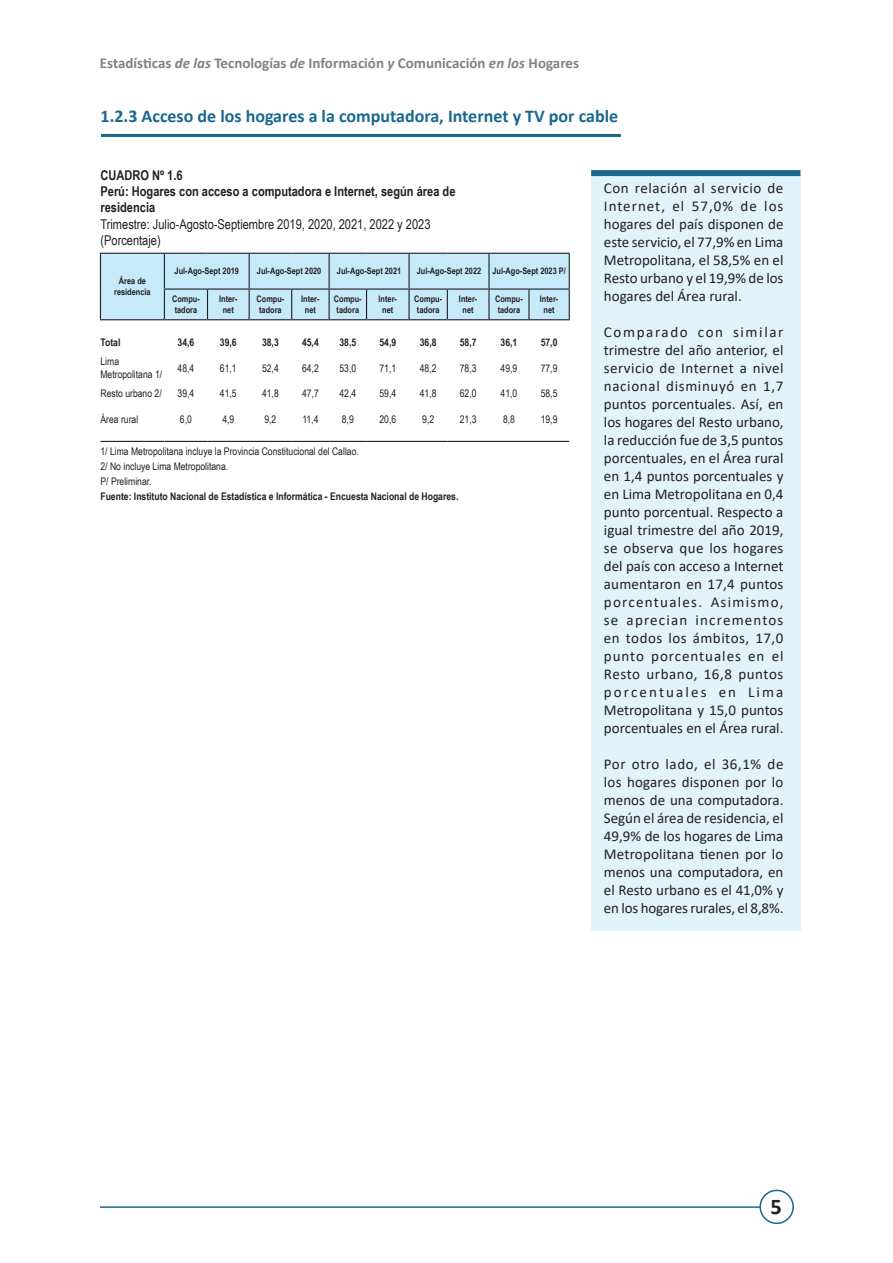
<style>
.page{position:relative;width:893px;height:1263px;background:#fff}
.page>*{position:absolute;margin:0;border:0;box-sizing:border-box;transform-origin:0 0}
.t1{font:700 22.5px "Calibri";color:#231f20}
.t2{font:700 18px "Calibri";color:#186890}
.t3{font:15px/18px "Calibri";color:#231f20;text-align:justify}
.t4{font:700 15px "Calibri";color:#808285}
.t5{font:700 13.5px/16.2px "Arial Narrow";color:#231f20}
.t6{font:13.5px "Arial Narrow";color:#231f20}
.t7{font:10.5px/12.6px "Arial Narrow";color:#231f20}
.t8{font:700 10.5px "Arial Narrow";color:#231f20}
.t9{font:700 9px/10.8px "Arial Narrow";color:#231f20}
.s1{font-style:italic}
</style>
<div class="page">
<hr style="left:100px;top:1206px;width:693px;height:2px;background:#186890">
<div style="left:760px;top:1190px;width:33px;height:33px;background:#fff;border-radius:50%"></div>
<div style="left:759px;top:1190px;width:35px;height:34px;border:2px solid #186890;border-radius:50%"></div>
<svg style="left:100px;top:320px;width:469px;height:121px"></svg>
<svg style="left:100px;top:253px;width:470px;height:66px;background:#bee0ef"></svg>
<hr style="left:100px;top:319px;width:64px;height:1px;background:#231f20">
<hr style="left:164px;top:319px;width:43px;height:1px;background:#231f20">
<hr style="left:207px;top:319px;width:42px;height:1px;background:#231f20">
<hr style="left:249px;top:319px;width:43px;height:1px;background:#231f20">
<hr style="left:292px;top:319px;width:37px;height:1px;background:#231f20">
<hr style="left:329px;top:319px;width:38px;height:1px;background:#231f20">
<hr style="left:367px;top:319px;width:42px;height:1px;background:#231f20">
<hr style="left:409px;top:319px;width:38px;height:1px;background:#231f20">
<hr style="left:447px;top:319px;width:42px;height:1px;background:#231f20">
<hr style="left:489px;top:319px;width:40px;height:1px;background:#231f20">
<hr style="left:529px;top:319px;width:41px;height:1px;background:#231f20">
<hr style="left:100px;top:441px;width:64px;height:1px;background:#231f20">
<hr style="left:164px;top:441px;width:43px;height:1px;background:#231f20">
<hr style="left:207px;top:441px;width:42px;height:1px;background:#231f20">
<hr style="left:249px;top:441px;width:43px;height:1px;background:#231f20">
<hr style="left:292px;top:441px;width:37px;height:1px;background:#231f20">
<hr style="left:329px;top:441px;width:38px;height:1px;background:#231f20">
<hr style="left:367px;top:441px;width:42px;height:1px;background:#231f20">
<hr style="left:409px;top:441px;width:38px;height:1px;background:#231f20">
<hr style="left:447px;top:441px;width:42px;height:1px;background:#231f20">
<hr style="left:489px;top:441px;width:40px;height:1px;background:#231f20">
<hr style="left:529px;top:441px;width:40px;height:1px;background:#231f20">
<hr style="left:101px;top:134px;width:520px;height:3px;background:#186890">
<div style="left:591px;top:173px;width:209px;height:758px;background:#e1f4fc"></div>
<div style="left:591px;top:170px;width:209px;height:6px;background:#186890"></div>
<p class="t4" style="left:100px;top:53px;width:481px">Estadísticas <span class="s1">de las</span> Tecnologías <span class="s1">de</span> Información <span class="s1">y</span> Comunicación <span class="s1">en los</span> Hogares</p>
<p class="t2" style="left:101px;top:103px;width:519px">1.2.3 Acceso de los hogares a la computadora, Internet y TV por cable</p>
<p class="t5" style="left:100px;top:166px;width:84px">CUADRO Nº 1.6</p>
<p class="t5" style="left:100px;top:183px;width:356px">Perú: Hogares con acceso a computadora e Internet, según área de residencia</p>
<p class="t6" style="left:100px;top:214px;width:332px">Trimestre: Julio-Agosto-Septiembre 2019, 2020, 2021, 2022 y 2023</p>
<p class="t6" style="left:100px;top:230px;width:62px">(Porcentaje)</p>
<p class="t9" style="left:119px;top:275px;width:29px">Área de</p>
<p class="t9" style="left:114px;top:286px;width:38px">residencia</p>
<p class="t9" style="left:175px;top:265px;width:66px">Jul-Ago-Sept 2019</p>
<p class="t9" style="left:257px;top:265px;width:66px">Jul-Ago-Sept 2020</p>
<p class="t9" style="left:337px;top:265px;width:66px">Jul-Ago-Sept 2021</p>
<p class="t9" style="left:417px;top:265px;width:66px">Jul-Ago-Sept 2022</p>
<p class="t9" style="left:492px;top:265px;width:75px">Jul-Ago-Sept 2023 P/</p>
<p class="t9" style="left:172px;top:293px;width:29px">Compu&shy;tadora</p>
<p class="t9" style="left:219px;top:293px;width:20px">Inter-</p>
<p class="t9" style="left:256px;top:293px;width:29px">Compu-</p>
<p class="t9" style="left:259px;top:304px;width:24px">tadora</p>
<p class="t9" style="left:334px;top:293px;width:29px">Compu-</p>
<p class="t9" style="left:337px;top:304px;width:24px">tadora</p>
<p class="t9" style="left:414px;top:293px;width:29px">Compu-</p>
<p class="t9" style="left:417px;top:304px;width:24px">tadora</p>
<p class="t9" style="left:495px;top:293px;width:29px">Compu-</p>
<p class="t9" style="left:498px;top:304px;width:24px">tadora</p>
<p class="t9" style="left:301px;top:293px;width:20px">Inter-</p>
<p class="t9" style="left:305px;top:304px;width:13px">net</p>
<p class="t9" style="left:379px;top:293px;width:20px">Inter-</p>
<p class="t9" style="left:382px;top:304px;width:13px">net</p>
<p class="t9" style="left:459px;top:293px;width:20px">Inter-</p>
<p class="t9" style="left:463px;top:304px;width:13px">net</p>
<p class="t9" style="left:540px;top:293px;width:20px">Inter-</p>
<p class="t9" style="left:544px;top:304px;width:13px">net</p>
<p class="t9" style="left:223px;top:304px;width:13px">net</p>
<p class="t8" style="left:100px;top:334px;width:21px">Total</p>
<p class="t8" style="left:178px;top:334px;width:18px">34,6</p>
<p class="t8" style="left:220px;top:334px;width:18px">39,6</p>
<p class="t8" style="left:262px;top:334px;width:18px">38,3</p>
<p class="t8" style="left:302px;top:334px;width:18px">45,4</p>
<p class="t8" style="left:339px;top:334px;width:18px">38,5</p>
<p class="t8" style="left:379px;top:334px;width:18px">54,9</p>
<p class="t8" style="left:420px;top:334px;width:18px">36,8</p>
<p class="t8" style="left:460px;top:334px;width:18px">58,7</p>
<p class="t8" style="left:501px;top:334px;width:18px">36,1</p>
<p class="t8" style="left:541px;top:334px;width:18px">57,0</p>
<p class="t7" style="left:100px;top:355px;width:63px">Lima<br>Metropolitana 1/</p>
<p class="t7" style="left:178px;top:361px;width:18px">48,4</p>
<p class="t7" style="left:220px;top:361px;width:18px">61,1</p>
<p class="t7" style="left:262px;top:361px;width:18px">52,4</p>
<p class="t7" style="left:302px;top:361px;width:18px">64,2</p>
<p class="t7" style="left:339px;top:361px;width:18px">53,0</p>
<p class="t7" style="left:379px;top:361px;width:18px">71,1</p>
<p class="t7" style="left:420px;top:361px;width:18px">48,2</p>
<p class="t7" style="left:460px;top:361px;width:18px">78,3</p>
<p class="t7" style="left:501px;top:361px;width:18px">49,9</p>
<p class="t7" style="left:541px;top:361px;width:18px">77,9</p>
<p class="t7" style="left:100px;top:387px;width:63px">Resto urbano 2/</p>
<p class="t7" style="left:178px;top:387px;width:18px">39,4</p>
<p class="t7" style="left:220px;top:387px;width:18px">41,5</p>
<p class="t7" style="left:262px;top:387px;width:18px">41,8</p>
<p class="t7" style="left:302px;top:387px;width:18px">47,7</p>
<p class="t7" style="left:339px;top:387px;width:18px">42,4</p>
<p class="t7" style="left:379px;top:387px;width:18px">59,4</p>
<p class="t7" style="left:420px;top:387px;width:18px">41,8</p>
<p class="t7" style="left:460px;top:387px;width:18px">62,0</p>
<p class="t7" style="left:501px;top:387px;width:18px">41,0</p>
<p class="t7" style="left:541px;top:387px;width:18px">58,5</p>
<p class="t7" style="left:100px;top:412px;width:39px">Área rural</p>
<p class="t7" style="left:180px;top:412px;width:13px">6,0</p>
<p class="t7" style="left:222px;top:412px;width:13px">4,9</p>
<p class="t7" style="left:264px;top:412px;width:13px">9,2</p>
<p class="t7" style="left:302px;top:412px;width:18px">11,4</p>
<p class="t7" style="left:342px;top:412px;width:13px">8,9</p>
<p class="t7" style="left:379px;top:412px;width:18px">20,6</p>
<p class="t7" style="left:422px;top:412px;width:13px">9,2</p>
<p class="t7" style="left:460px;top:412px;width:18px">21,3</p>
<p class="t7" style="left:503px;top:412px;width:13px">8,8</p>
<p class="t7" style="left:541px;top:412px;width:18px">19,9</p>
<p class="t7" style="left:100px;top:444px;width:260px">1/ Lima Metropolitana incluye la Provincia Constitucional del Callao.</p>
<p class="t7" style="left:100px;top:459px;width:129px">2/ No incluye Lima Metropolitana.</p>
<p class="t7" style="left:100px;top:474px;width:53px">P/ Preliminar.</p>
<p class="t8" style="left:100px;top:488px;width:359px">Fuente: Instituto Nacional de Estadística e Informática - Encuesta Nacional de Hogares.</p>
<p class="t3" style="left:604px;top:178px;width:181px">Con relación al servicio de Internet, el 57,0% de los hogares del país disponen de este servicio, el 77,9% en Lima Metropolitana, el 58,5% en el Resto urbano y el 19,9% de los hogares del Área rural.</p>
<p class="t3" style="left:604px;top:322px;width:181px">Comparado con similar trimestre del año anterior, el servicio de Internet a nivel nacional disminuyó en 1,7 puntos porcentuales. Así, en los hogares del Resto urbano, la reducción fue de 3,5 puntos porcentuales, en el Área rural en 1,4 puntos porcentuales y en Lima Metropolitana en 0,4 punto porcentual. Respecto a igual trimestre del año 2019, se observa que los hogares del país con acceso a Internet aumentaron en 17,4 puntos porcentuales. Asimismo, se aprecian incrementos en todos los ámbitos, 17,0 punto porcentuales en el Resto urbano, 16,8 puntos porcentuales en Lima Metropolitana y 15,0 puntos porcentuales en el Área rural.</p>
<p class="t3" style="left:604px;top:754px;width:181px">Por otro lado, el 36,1% de los hogares disponen por lo menos de una computadora.<br>Según el área de residencia, el 49,9% de los hogares de Lima Metropolitana tienen por lo menos una computadora, en el Resto urbano es el 41,0% y en los hogares rurales, el 8,8%.</p>
<h1 class="t1" style="left:771px;top:1191px;width:13px">5</h1>
</div>
